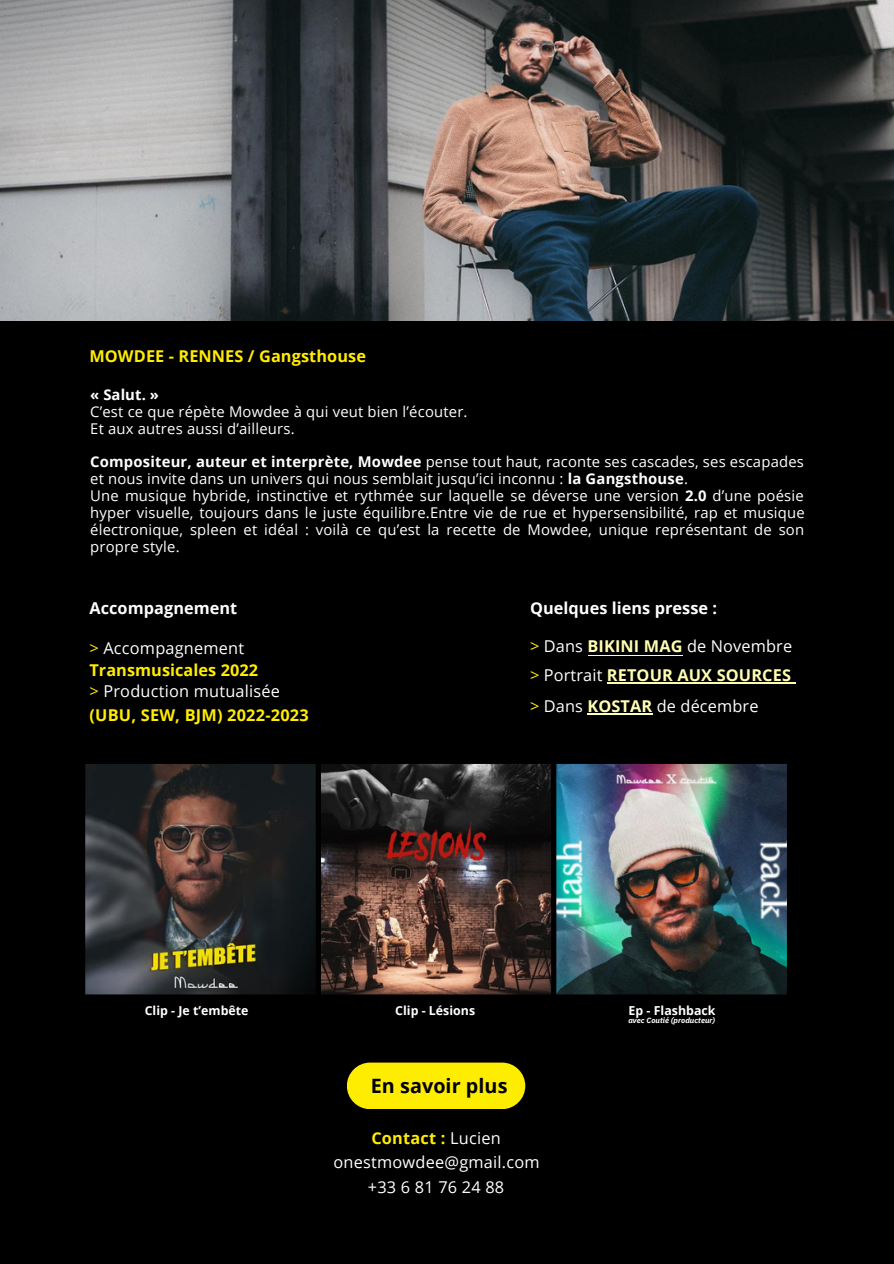
<style>
.page{position:relative;width:894px;height:1264px;background:#fff}
.page>*{position:absolute;margin:0;border:0;box-sizing:border-box;transform-origin:0 0}
.t1{font:700 19.8px "Open Sans";letter-spacing:.005em;color:#000}
.t2{font:16.35px/21.5px "Open Sans";letter-spacing:.015em;color:#fff}
.t3{font:700 16.35px "Open Sans";letter-spacing:.005em;color:#ffed00}
.t4{font:700 16.35px "Open Sans";letter-spacing:.005em;color:#fff}
.t5{font:14.85px/17px "Open Sans";letter-spacing:.015em;color:#fff}
.t6{font:700 14.85px "Open Sans";letter-spacing:.005em;color:#fff}
.t7{font:700 12.3px "Open Sans";letter-spacing:.005em;color:#fff}
.t8{font:italic 700 7.65px "IBM Plex Sans";letter-spacing:.005em;color:#fff}
.s1{font-weight:700}
.s2{color:#ffed00}
.s3{font-weight:700;color:#ffed00}
.s4{font-weight:700;color:#ffffb3}
</style>
<div class="page">
<div style="left:0;top:0;width:893px;height:1263px;background:#000"></div>
<div style="left:347px;top:1062px;width:178px;height:46px;background:#ffed00;border-radius:23px"></div>
<hr style="left:587px;top:655px;width:95px;height:1px;background:#ffffb3">
<img style="left:320px;top:763px;width:231px;height:232px">
<img style="left:551px;top:763px;width:236px;height:232px">
<svg style="left:85px;top:764px;width:231px;height:231px;background:#34312d"></svg>
<img style="left:0;top:0;width:893px;height:320px">
<hr style="left:606px;top:682px;width:184px;height:1px;background:#ffffb3">
<hr style="left:587px;top:713px;width:65px;height:1px;background:#ffffb3">
<p class="t3" style="left:89px;top:345px;width:278px">MOWDEE - RENNES / Gangsthouse</p>
<p class="t6" style="left:90px;top:384px;width:70px">« Salut. »</p>
<p class="t5" style="left:90px;top:402px;width:378px">C’est ce que répète Mowdee à qui veut bien l’écouter.<br>Et aux autres aussi d’ailleurs.</p>
<p class="t5" style="left:90px;top:453px;width:715px"><span class="s1">Compositeur, auteur et interprète, Mowdee</span> pense tout haut, raconte ses cascades, ses escapades et nous invite dans un univers qui nous semblait jusqu’ici inconnu : <span class="s1">la Gangsthouse</span>.<br>Une musique hybride, instinctive et rythmée sur laquelle se déverse une version <span class="s1">2.0</span> d’une poésie hyper visuelle, toujours dans le juste équilibre.Entre vie de rue et hypersensibilité, rap et musique électronique, spleen et idéal : voilà ce qu’est la recette de Mowdee, unique représentant de son propre style.</p>
<p class="t4" style="left:89px;top:596px;width:149px">Accompagnement</p>
<p class="t2" style="left:89px;top:637px;width:192px"><span class="s2">&gt;</span> Accompagnement<br><span class="s3">Transmusicales 2022<br></span><span class="s2">&gt;</span> Production mutualisée</p>
<p class="t3" style="left:89px;top:703px;width:221px">(UBU, SEW, BJM) 2022-2023</p>
<p class="t4" style="left:530px;top:596px;width:188px">Quelques liens presse :</p>
<p class="t2" style="left:530px;top:634px;width:263px"><span class="s2">&gt;</span> Dans <span class="s4">BIKINI MAG</span> de Novembre</p>
<p class="t2" style="left:530px;top:659px;width:262px;line-height:31px"><span class="s2">&gt;</span> Portrait <span class="s4">RETOUR AUX SOURCES </span><span class="s2">&gt;</span> Dans <span class="s4">KOSTAR</span> de décembre</p>
<p class="t7" style="left:145px;top:1001px;width:105px">Clip - Je t’embête</p>
<p class="t7" style="left:395px;top:1001px;width:81px">Clip - Lésions</p>
<p class="t7" style="left:628px;top:1001px;width:89px">Ep - Flashback</p>
<p class="t8" style="left:628px;top:1015px;width:88px">avec Coutié (producteur)</p>
<h1 class="t1" style="left:370px;top:1071px;width:138px">En savoir plus</h1>
<p class="t2" style="left:333px;top:1125px;width:207px;line-height:24.5px;text-align:center"><span class="s3">Contact :</span> Lucien onestmowdee@gmail.com +33 6 81 76 24 88</p>
</div>
